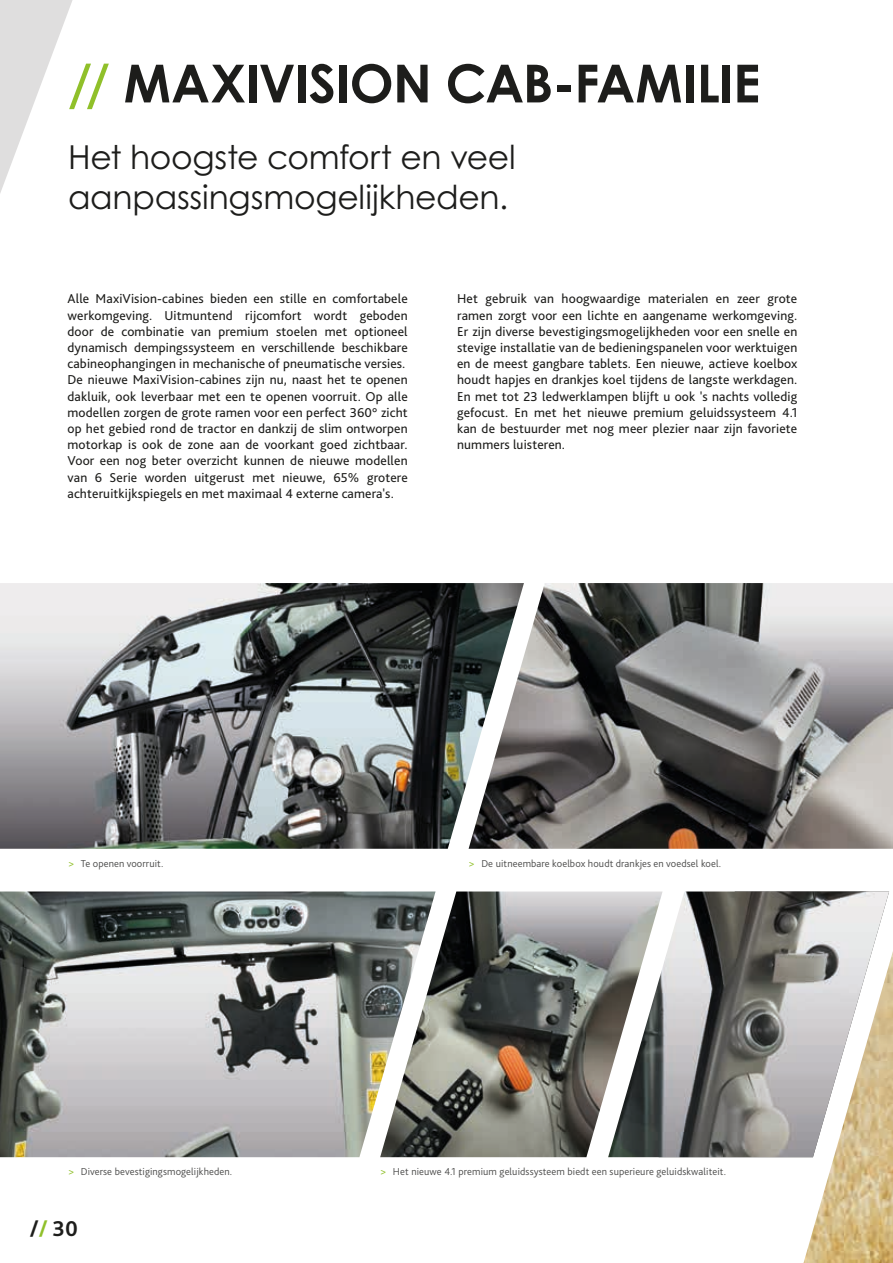
<style>
.page{position:relative;width:893px;height:1263px;background:#fff}
.page>*{position:absolute;margin:0;border:0;box-sizing:border-box;transform-origin:0 0}
.t1{font:700 52.5px "Century Gothic Pro";letter-spacing:-.01em;color:#1d1d1b}
.t2{font:33px/39.6px "Century Gothic Pro";letter-spacing:-.01em;color:#1d1d1b}
.t3{font:700 22.5px "Bliss Pro";color:#1d1d1b}
.t4{font:13.5px/16.2px "Bliss Pro";letter-spacing:.01em;color:#1d1d1b}
.t5{font:300 10.5px "Bliss Pro";letter-spacing:.01em;color:#4b4b4a}
.s1{color:#90c02a}
.s2{font-weight:400;color:#90c02a}
</style>
<div class="page">
<svg style="left:0;top:0;width:73px;height:193px"></svg>
<img style="left:524px;top:583px;width:369px;height:266px">
<img style="left:0;top:891px;width:380px;height:266px">
<img style="left:803px;top:951px;width:90px;height:312px">
<img style="left:0;top:583px;width:524px;height:266px">
<img style="left:380px;top:891px;width:228px;height:266px">
<img style="left:608px;top:891px;width:281px;height:266px">
<h1 class="t1" style="left:68px;top:51px;width:694px"><span class="s1">//</span> MAXIVISION CAB-FAMILIE</h1>
<h2 class="t2" style="left:68px;top:137px;width:449px">Het hoogste comfort en veel aanpassingsmogelijkheden.</h2>
<p class="t4" style="left:68px;top:291px;width:342px">Alle MaxiVision-cabines bieden een stille en comfortabele werkomgeving. Uitmuntend rijcomfort wordt geboden door de combinatie van premium stoelen met optioneel dynamisch dempingssysteem en verschillende beschikbare cabineophangingen in mechanische of pneumatische versies.<br>De nieuwe MaxiVision-cabines zijn nu, naast het te openen dakluik, ook leverbaar met een te openen voorruit. Op alle modellen zorgen de grote ramen voor een perfect 360° zicht op het gebied rond de tractor en dankzij de slim ontworpen motorkap is ook de zone aan de voorkant goed zichtbaar.<br>Voor een nog beter overzicht kunnen de nieuwe modellen van 6 Serie worden uitgerust met nieuwe, 65% grotere achteruitkijkspiegels en met maximaal 4 externe camera's.</p>
<p class="t4" style="left:457px;top:291px;width:342px;text-align:justify">Het gebruik van hoogwaardige materialen en zeer grote ramen zorgt voor een lichte en aangename werkomgeving.<br>Er zijn diverse bevestigingsmogelijkheden voor een snelle en stevige installatie van de bedieningspanelen voor werktuigen en de meest gangbare tablets. Een nieuwe, actieve koelbox houdt hapjes en drankjes koel tijdens de langste werkdagen.<br>En met tot 23 ledwerklampen blijft u ook 's nachts volledig gefocust. En met het nieuwe premium geluidssysteem 4.1 kan de bestuurder met nog meer plezier naar zijn favoriete nummers luisteren.</p>
<p class="t5" style="left:68px;top:857px;width:97px"><span class="s2">&gt;</span> Te openen voorruit.</p>
<p class="t5" style="left:469px;top:857px;width:254px"><span class="s2">&gt;</span> De uitneembare koelbox houdt drankjes en voedsel koel.</p>
<p class="t5" style="left:68px;top:1165px;width:166px"><span class="s2">&gt;</span> Diverse bevestigingsmogelijkheden.</p>
<p class="t5" style="left:380px;top:1165px;width:347px"><span class="s2">&gt;</span> Het nieuwe 4.1 premium geluidssysteem biedt een superieure geluidskwaliteit.</p>
<h3 class="t3" style="left:30px;top:1215px;width:50px">/<span class="s1">/</span> 30</h3>
</div>
